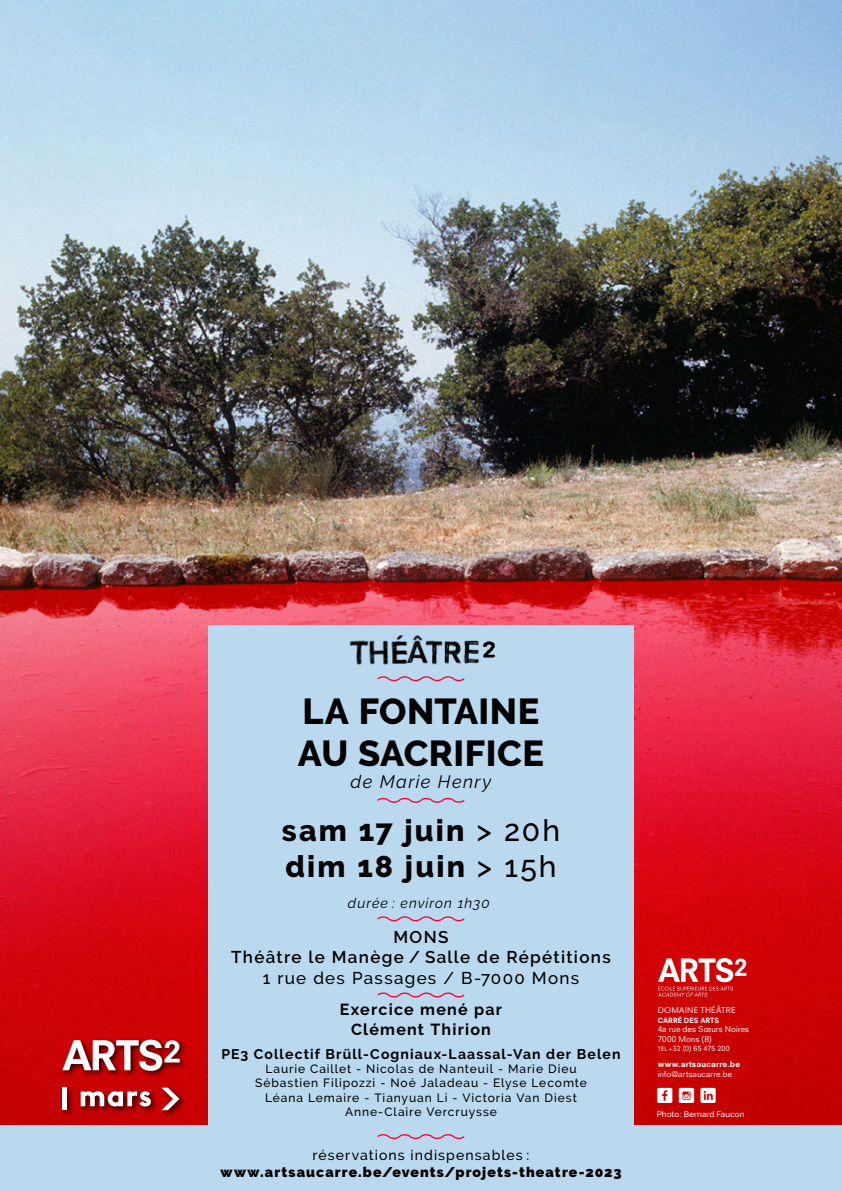
<style>
.page{position:relative;width:842px;height:1191px;background:#fff}
.page>*{position:absolute;margin:0;border:0;box-sizing:border-box;transform-origin:0 0}
.t1{font:800 36px "Raleway";letter-spacing:.015em;color:#000}
.t2{font:800 30px "Raleway";letter-spacing:.075em;color:#000}
.t3{font:22px "Social Shapes";color:#fff}
.t4{font:italic 18px "Raleway";letter-spacing:.075em;color:#000}
.t5{font:600 17px "Raleway";letter-spacing:.075em;color:#000}
.t6{font:500 17px "Raleway";letter-spacing:.075em;color:#000}
.t7{font:700 16px "Raleway";letter-spacing:.075em;color:#000}
.t8{font:700 14px "Raleway";letter-spacing:.08em;color:#000}
.t9{font:900 14px "Raleway";letter-spacing:.08em;color:#000}
.t10{font:500 14px "Raleway";letter-spacing:.075em;color:#000}
.t11{font:italic 14px "Raleway";letter-spacing:.075em;color:#000}
.t12{font:500 12px "Raleway";letter-spacing:.075em;color:#000}
.t13{font:8px "Neuzeit SLT Std";letter-spacing:.015em;color:#fff}
.t14{font:500 8px "Raleway";letter-spacing:.01em;color:#fff}
.t15{font:800 8px "Neuzeit SLT Std";letter-spacing:.02em;color:#fff}
.t16{font:7px "Neuzeit SLT Std";letter-spacing:.03em;color:#fff}
.t17{font:800 7px "Neuzeit SLT Std";letter-spacing:.015em;color:#fff}
.s1{font-weight:500}
.s2{font-size:5.6px}
</style>
<div class="page">
<div style="left:0;top:1125px;width:842px;height:66px;background:#bad9ee"></div>
<img style="left:0;top:0;width:842px;height:1125px">
<div style="left:208px;top:625px;width:426px;height:566px;background:#bad9ee"></div>
<div style="left:59px;top:1036px;width:128px;height:81px;background:#000;opacity:.75"></div>
<svg style="left:62px;top:1039px;width:118px;height:31px"></svg>
<div style="left:62px;top:1087px;width:5px;height:23px;background:#fff"></div>
<svg style="left:81px;top:1091px;width:70px;height:15px"></svg>
<svg style="left:161px;top:1087px;width:18px;height:23px"></svg>
<svg style="left:658px;top:958px;width:88px;height:38px"></svg>
<svg style="left:377px;top:676px;width:88px;height:6px"></svg>
<svg style="left:377px;top:797px;width:88px;height:6px"></svg>
<svg style="left:377px;top:916px;width:88px;height:6px"></svg>
<svg style="left:377px;top:1134px;width:88px;height:5px"></svg>
<svg style="left:377px;top:992px;width:88px;height:6px"></svg>
<img style="left:349px;top:635px;width:130px;height:30px">
<img style="left:483px;top:641px;width:11px;height:17px">
<p class="t1" style="left:303px;top:690px;width:238px">LA FONTAINE</p>
<p class="t1" style="left:298px;top:733px;width:248px">AU SACRIFICE</p>
<p class="t4" style="left:351px;top:771px;width:142px">de Marie Henry</p>
<p class="t2" style="left:282px;top:813px;width:280px">sam 17 juin <span class="s1">&gt; 20h</span></p>
<p class="t2" style="left:285px;top:849px;width:273px">dim 18 juin <span class="s1">&gt; 15h</span></p>
<p class="t11" style="left:348px;top:895px;width:143px">durée : environ 1h30</p>
<p class="t5" style="left:393px;top:927px;width:56px">MONS</p>
<p class="t5" style="left:231px;top:947px;width:381px">Théâtre le Manège / Salle de Répétitions</p>
<p class="t6" style="left:263px;top:967px;width:318px">1 rue des Passages / B-7000 Mons</p>
<p class="t7" style="left:340px;top:1000px;width:164px">Exercice mené par</p>
<p class="t7" style="left:351px;top:1019px;width:141px">Clément Thirion</p>
<p class="t8" style="left:221px;top:1045px;width:400px">PE3 Collectif Brüll-Cogniaux-Laassal-Van der Belen</p>
<p class="t12" style="left:265px;top:1061px;width:313px">Laurie Caillet - Nicolas de Nanteuil - Marie Dieu</p>
<p class="t12" style="left:255px;top:1076px;width:333px">Sébastien Filipozzi - Noé Jaladeau - Elyse Lecomte</p>
<p class="t12" style="left:265px;top:1090px;width:313px">Léana Lemaire - Tianyuan Li - Victoria Van Diest</p>
<p class="t12" style="left:345px;top:1105px;width:153px">Anne-Claire Vercruysse</p>
<p class="t10" style="left:313px;top:1147px;width:218px">réservations indispensables :</p>
<p class="t9" style="left:220px;top:1164px;width:403px">www.artsaucarre.be/events/projets-theatre-2023</p>
<p class="t13" style="left:658px;top:1005px;width:79px">DOMAINE THÉÂTRE</p>
<p class="t17" style="left:658px;top:1015px;width:63px">CARRÉ DES ARTS</p>
<p class="t13" style="left:658px;top:1024px;width:93px">4a rue des Sœurs Noires</p>
<p class="t13" style="left:658px;top:1034px;width:56px">7000 Mons (B)</p>
<p class="t16" style="left:658px;top:1044px;width:74px"><span class="s2">tél</span>+32 (0) 65 475 200</p>
<p class="t15" style="left:658px;top:1059px;width:84px">www.artsaucarre.be</p>
<p class="t13" style="left:658px;top:1069px;width:76px">info@artsaucarre.be</p>
<p class="t3" style="left:657px;top:1082px;width:61px">M P S</p>
<p class="t14" style="left:657px;top:1109px;width:89px">Photo: Bernard Faucon</p>
</div>
